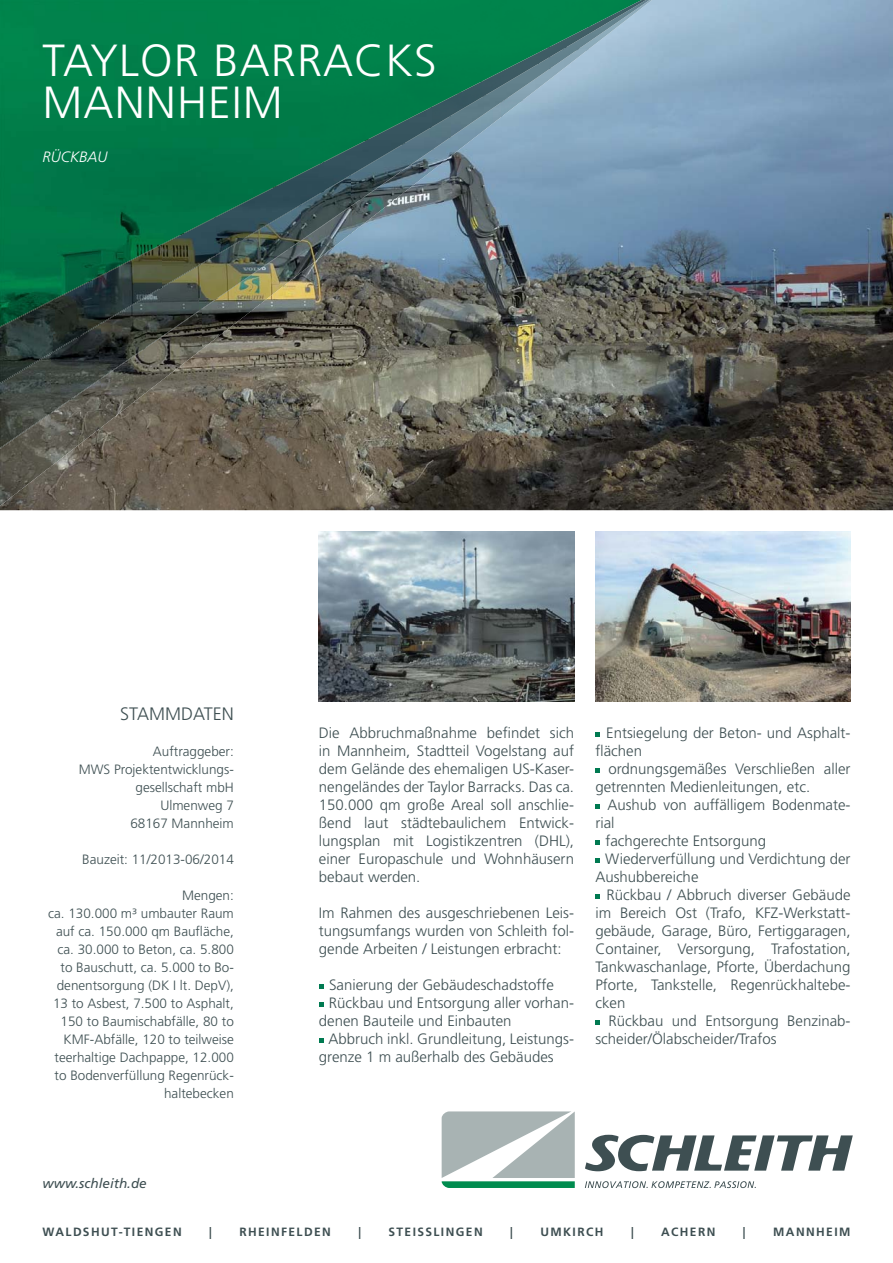
<style>
.page{position:relative;width:893px;height:1263px;background:#fff}
.page>*{position:absolute;margin:0;border:0;box-sizing:border-box;transform-origin:0 0}
.t1{font:300 45px/42px "Frutiger";letter-spacing:.025em;color:#fff}
.t2{font:300 18px "Frutiger";color:#3e4f52}
.t3{font:300 15px/18px "Frutiger";color:#3e4f52;text-align:justify}
.t4{font:italic 300 15px "Frutiger";color:#fff}
.t5{font:300 13.5px/18px "Frutiger";color:#3e4f52;text-align:right}
.t6{font:italic 13.5px "Frutiger";color:#3e4f52}
.t7{font:700 12px "Frutiger";letter-spacing:.12em;color:#3e4f52}
</style>
<div class="page">
<svg style="left:585px;top:1135px;width:268px;height:36px"></svg>
<svg style="left:442px;top:1111px;width:133px;height:77px"></svg>
<svg style="left:585px;top:1181px;width:171px;height:7px"></svg>
<img style="left:0;top:0;width:893px;height:510px">
<img style="left:0;top:0;width:320px;height:234px">
<div style="left:320px;top:0;width:161px;height:140px;background:#00844b"></div>
<div style="left:481px;top:0;width:57px;height:46px;background:#00844b"></div>
<div style="left:0;top:234px;width:87px;height:46px;background:#007547"></div>
<img style="left:590px;top:0;width:62px;height:51px">
<img style="left:550px;top:50px;width:40px;height:51px">
<img style="left:402px;top:150px;width:100px;height:53px">
<img style="left:364px;top:200px;width:38px;height:35px">
<img style="left:251px;top:250px;width:100px;height:54px">
<img style="left:201px;top:300px;width:50px;height:52px">
<img style="left:100px;top:350px;width:101px;height:55px">
<img style="left:250px;top:303px;width:14px;height:10px">
<img style="left:50px;top:416px;width:50px;height:54px">
<img style="left:0;top:449px;width:50px;height:57px">
<img style="left:99px;top:405px;width:33px;height:26px">
<img style="left:509px;top:100px;width:41px;height:40px">
<img style="left:580px;top:50px;width:1px;height:21px">
<img style="left:350px;top:150px;width:100px;height:49px">
<img style="left:324px;top:192px;width:26px;height:7px">
<img style="left:200px;top:241px;width:100px;height:58px">
<img style="left:100px;top:289px;width:100px;height:59px">
<img style="left:50px;top:337px;width:50px;height:79px">
<img style="left:199px;top:298px;width:14px;height:1px">
<img style="left:0;top:384px;width:50px;height:14px">
<img style="left:99px;top:348px;width:42px;height:1px">
<img style="left:575px;top:0;width:75px;height:50px">
<img style="left:539px;top:49px;width:41px;height:51px">
<img style="left:431px;top:130px;width:78px;height:20px">
<img style="left:358px;top:149px;width:78px;height:51px">
<img style="left:286px;top:199px;width:78px;height:51px">
<img style="left:213px;top:249px;width:78px;height:51px">
<img style="left:141px;top:299px;width:78px;height:51px">
<img style="left:68px;top:349px;width:79px;height:50px">
<img style="left:0;top:398px;width:75px;height:51px">
<img style="left:538px;top:0;width:10px;height:46px">
<img style="left:430px;top:51px;width:109px;height:79px">
<img style="left:322px;top:106px;width:109px;height:86px">
<img style="left:215px;top:161px;width:105px;height:78px">
<img style="left:161px;top:216px;width:54px;height:24px">
<img style="left:53px;top:239px;width:104px;height:96px">
<img style="left:215px;top:239px;width:23px;height:1px">
<img style="left:0;top:327px;width:54px;height:9px">
<img style="left:53px;top:335px;width:23px;height:1px">
<img style="left:548px;top:0;width:15px;height:47px">
<img style="left:456px;top:46px;width:97px;height:48px">
<img style="left:363px;top:93px;width:99px;height:48px">
<img style="left:267px;top:140px;width:108px;height:47px">
<img style="left:179px;top:187px;width:99px;height:48px">
<img style="left:87px;top:234px;width:99px;height:47px">
<img style="left:0;top:280px;width:94px;height:47px">
<img style="left:563px;top:0;width:83px;height:48px">
<img style="left:482px;top:47px;width:87px;height:49px">
<img style="left:401px;top:95px;width:84px;height:49px">
<img style="left:320px;top:143px;width:87px;height:49px">
<img style="left:238px;top:191px;width:86px;height:50px">
<img style="left:157px;top:240px;width:88px;height:49px">
<img style="left:76px;top:288px;width:86px;height:49px">
<img style="left:0;top:336px;width:83px;height:48px">
<svg style="left:319px;top:984px;width:4px;height:4px"></svg>
<svg style="left:319px;top:1002px;width:4px;height:4px"></svg>
<svg style="left:319px;top:1038px;width:4px;height:4px"></svg>
<svg style="left:595px;top:732px;width:5px;height:4px"></svg>
<svg style="left:595px;top:768px;width:5px;height:4px"></svg>
<svg style="left:595px;top:804px;width:5px;height:4px"></svg>
<svg style="left:595px;top:840px;width:5px;height:4px"></svg>
<svg style="left:595px;top:858px;width:5px;height:4px"></svg>
<svg style="left:595px;top:894px;width:5px;height:4px"></svg>
<svg style="left:595px;top:1020px;width:5px;height:4px"></svg>
<img style="left:595px;top:531px;width:255px;height:171px">
<img style="left:319px;top:531px;width:255px;height:171px">
<h1 class="t1" style="left:43px;top:43px;width:395px">TAYLOR BARRACKS<br>MANNHEIM</h1>
<p class="t4" style="left:43px;top:151px;width:67px">RÜCKBAU</p>
<p class="t2" style="left:120px;top:706px;width:115px">STAMMDATEN</p>
<p class="t5" style="left:79px;top:743px;width:157px">Auftraggeber:<br>MWS Projektentwicklungs&shy;gesellschaft mbH<br>Ulmenweg 7<br>68167 Mannheim</p>
<p class="t5" style="left:82px;top:851px;width:153px">Bauzeit: 11/2013-06/2014</p>
<p class="t5" style="left:48px;top:887px;width:187px">Mengen:<br>ca. 130.000 m³ umbauter Raum auf ca. 150.000 qm Baufläche, ca. 30.000 to Beton, ca. 5.800 to Bauschutt, ca. 5.000 to Bo&shy;denentsorgung (DK I lt. DepV),<br>13 to Asbest, 7.500 to Asphalt,<br>150 to Baumischabfälle, 80 to<br>KMF-Abfälle, 120 to teilweise teerhaltige Dachpappe, 12.000 to Bodenverfüllung Regenrück&shy;haltebecken</p>
<p class="t6" style="left:43px;top:1178px;width:106px">www.schleith.de</p>
<p class="t3" style="left:319px;top:725px;width:257px">Die Abbruchmaßnahme befindet sich in Mannheim, Stadtteil Vogelstang auf dem Gelände des ehemaligen US-Kaser&shy;nengeländes der Taylor Barracks. Das ca.<br>150.000 qm große Areal soll anschlie&shy;ßend laut städtebaulichem Entwick&shy;lungsplan mit Logistikzentren (DHL), einer Europaschule und Wohnhäusern bebaut werden.</p>
<p class="t3" style="left:319px;top:905px;width:257px">Im Rahmen des ausgeschriebenen Leis&shy;tungsumfangs wurden von Schleith fol&shy;gende Arbeiten / Leistungen erbracht:</p>
<p class="t3" style="left:329px;top:977px;width:226px">Sanierung der Gebäudeschadstoffe</p>
<p class="t3" style="left:329px;top:995px;width:247px">Rückbau und Entsorgung aller vorhan-</p>
<p class="t3" style="left:319px;top:1013px;width:194px">denen Bauteile und Einbauten</p>
<p class="t3" style="left:328px;top:1031px;width:247px">Abbruch inkl. Grundleitung, Leistungs-</p>
<p class="t3" style="left:319px;top:1049px;width:236px">grenze 1 m außerhalb des Gebäudes</p>
<p class="t3" style="left:595px;top:725px;width:257px;text-indent:11px">Entsiegelung der Beton- und Asphalt&shy;flächen</p>
<p class="t3" style="left:595px;top:761px;width:257px;text-indent:13px">ordnungsgemäßes Verschließen aller getrennten Medienleitungen, etc.</p>
<p class="t3" style="left:607px;top:797px;width:245px">Aushub von auffälligem Bodenmate-</p>
<p class="t3" style="left:595px;top:815px;width:21px">rial</p>
<p class="t3" style="left:605px;top:833px;width:162px">fachgerechte Entsorgung</p>
<p class="t3" style="left:605px;top:851px;width:247px">Wiederverfüllung und Verdichtung der</p>
<p class="t3" style="left:595px;top:869px;width:105px">Aushubbereiche</p>
<p class="t3" style="left:606px;top:887px;width:246px">Rückbau / Abbruch diverser Gebäude</p>
<p class="t3" style="left:595px;top:905px;width:257px">im Bereich Ost (Trafo, KFZ-Werkstatt-</p>
<p class="t3" style="left:595px;top:923px;width:257px">gebäude, Garage, Büro, Fertiggaragen,</p>
<p class="t3" style="left:595px;top:941px;width:257px">Container, Versorgung, Trafostation,</p>
<p class="t3" style="left:595px;top:959px;width:257px">Tankwaschanlage, Pforte, Überdachung</p>
<p class="t3" style="left:595px;top:977px;width:257px">Pforte, Tankstelle, Regenrückhaltebe-</p>
<p class="t3" style="left:595px;top:995px;width:31px">cken</p>
<p class="t3" style="left:608px;top:1013px;width:244px">Rückbau und Entsorgung Benzinab-</p>
<p class="t3" style="left:595px;top:1031px;width:183px">scheider/Ölabscheider/Trafos</p>
<p class="t7" style="left:43px;top:1227px;width:141px">WALDSHUT-TIENGEN</p>
<p class="t7" style="left:209px;top:1227px;width:4px">|</p>
<p class="t7" style="left:239px;top:1227px;width:93px">RHEINFELDEN</p>
<p class="t7" style="left:358px;top:1227px;width:4px">|</p>
<p class="t7" style="left:388px;top:1227px;width:96px">STEISSLINGEN</p>
<p class="t7" style="left:510px;top:1227px;width:4px">|</p>
<p class="t7" style="left:540px;top:1227px;width:65px">UMKIRCH</p>
<p class="t7" style="left:631px;top:1227px;width:4px">|</p>
<p class="t7" style="left:661px;top:1227px;width:56px">ACHERN</p>
<p class="t7" style="left:743px;top:1227px;width:4px">|</p>
<p class="t7" style="left:773px;top:1227px;width:79px">MANNHEIM</p>
</div>
